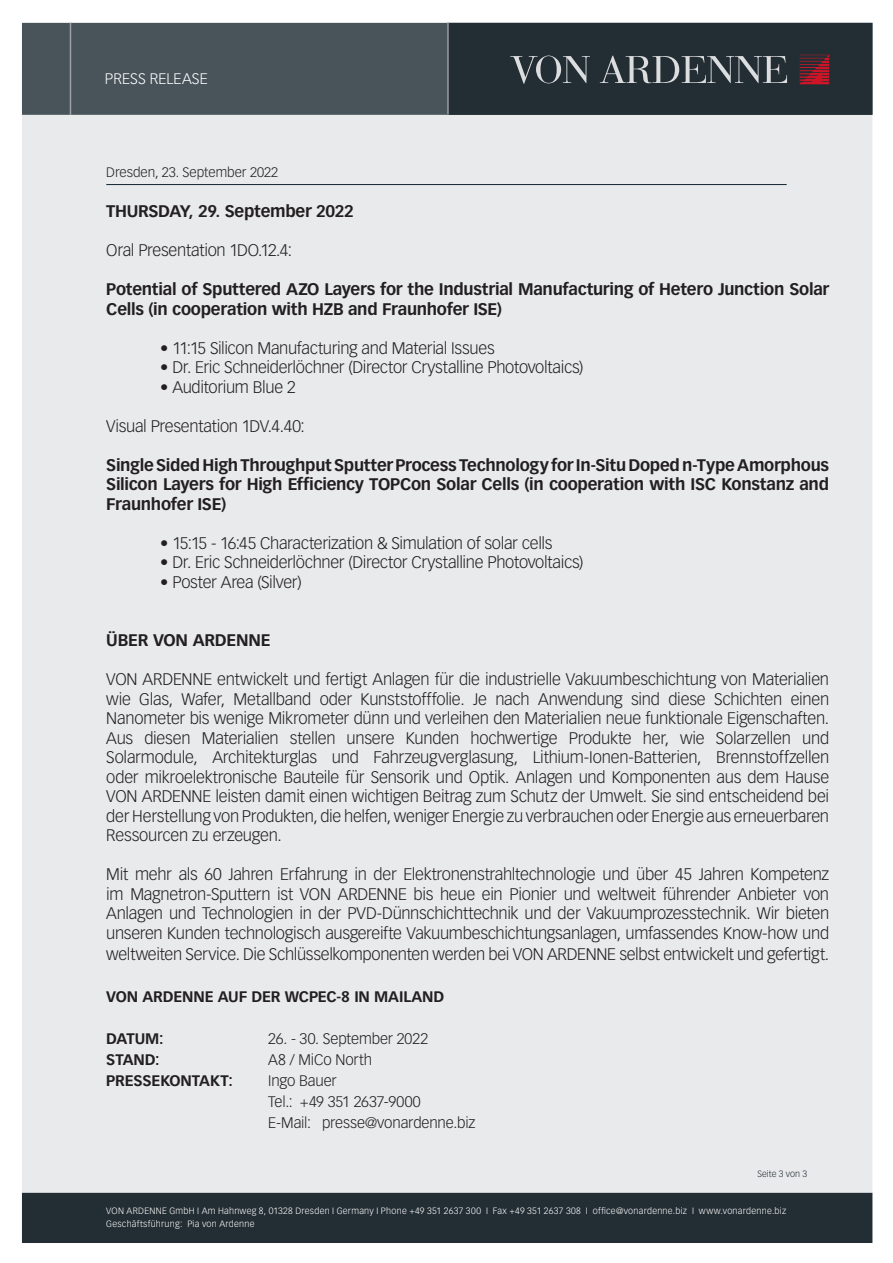
<style>
.page{position:relative;width:893px;height:1263px;background:#fff}
.page>*{position:absolute;margin:0;border:0;box-sizing:border-box;transform-origin:0 0}
.t1{font:300 16.5px/19.5px "Vectora LT Std";letter-spacing:-.02em;color:#231f20;text-align:justify}
.t2{font:700 16.5px/19.5px "Vectora LT Std";letter-spacing:-.015em;color:#231f20}
.t3{font:300 15px "Vectora LT Std";letter-spacing:-.01em;color:#231f20}
.t4{font:700 15px "Vectora LT Std";letter-spacing:-.01em;color:#231f20}
.Text{font:300 15px "Vectora LT Std";letter-spacing:.005em;color:#fff}
.t5{font:300 13.5px "Vectora LT Std";color:#231f20}
.t6{font:300 9px "Vectora LT Std";letter-spacing:.03em;color:#fff}
.t7{font:300 9px "Vectora LT Std";color:#232e34}
</style>
<div class="page">
<div style="left:22px;top:115px;width:850px;height:1078px;background:#e8eaec"></div>
<div style="left:22px;top:1193px;width:850px;height:50px;background:#232e34"></div>
<div style="left:22px;top:23px;width:425px;height:92px;background:#48545a"></div>
<svg style="left:447px;top:23px;width:425px;height:92px;background:#2d363c"></svg>
<hr style="left:70px;top:23px;width:1px;height:92px;background:#a0a1a5">
<hr style="left:106px;top:184px;width:681px;height:1px;background:#112530">
<p class="Text" style="left:105px;top:70px;width:104px">PRESS RELEASE</p>
<p class="t5" style="left:106px;top:165px;width:173px">Dresden, 23. September 2022</p>
<p class="t2" style="left:106px;top:202px;width:249px">THURSDAY, 29. September 2022</p>
<p class="t1" style="left:106px;top:241px;width:187px">Oral Presentation 1DO.12.4:</p>
<p class="t2" style="left:106px;top:280px;width:724px">Potential of Sputtered AZO Layers for the Industrial Manufacturing of Hetero Junction Solar<br>Cells (in cooperation with HZB and Fraunhofer ISE)</p>
<p class="t1" style="left:160px;top:338px;width:336px">• 11:15 Silicon Manufacturing and Material Issues</p>
<p class="t1" style="left:160px;top:358px;width:425px">• Dr. Eric Schneiderlöchner (Director Crystalline Photovoltaics)</p>
<p class="t1" style="left:160px;top:377px;width:137px">• Auditorium Blue 2</p>
<p class="t1" style="left:106px;top:416px;width:200px">Visual Presentation 1DV.4.40:</p>
<p class="t2" style="left:106px;top:455px;width:724px;text-align:justify">Single Sided High Throughput Sputter Process Technology for In-Situ Doped n-Type Amorphous Silicon Layers for High Efficiency TOPCon Solar Cells (in cooperation with ISC Konstanz and Fraunhofer ISE)</p>
<p class="t1" style="left:160px;top:533px;width:394px">• 15:15 - 16:45 Characterization &amp; Simulation of solar cells</p>
<p class="t1" style="left:160px;top:553px;width:425px">• Dr. Eric Schneiderlöchner (Director Crystalline Photovoltaics)</p>
<p class="t1" style="left:160px;top:572px;width:143px">• Poster Area (Silver)</p>
<p class="t2" style="left:106px;top:631px;width:166px">ÜBER VON ARDENNE</p>
<p class="t1" style="left:106px;top:670px;width:724px">VON ARDENNE entwickelt und fertigt Anlagen für die industrielle Vakuumbeschichtung von Materialien wie Glas, Wafer, Metallband oder Kunststofffolie. Je nach Anwendung sind diese Schichten einen Nanometer bis wenige Mikrometer dünn und verleihen den Materialien neue funktionale Eigenschaften.<br>Aus diesen Materialien stellen unsere Kunden hochwertige Produkte her, wie Solarzellen und Solarmodule, Architekturglas und Fahrzeugverglasung, Lithium-Ionen-Batterien, Brennstoffzellen oder mikroelektronische Bauteile für Sensorik und Optik. Anlagen und Komponenten aus dem Hause VON ARDENNE leisten damit einen wichtigen Beitrag zum Schutz der Umwelt. Sie sind entscheidend bei der Herstellung von Produkten, die helfen, weniger Energie zu verbrauchen oder Energie aus erneuerbaren Ressourcen zu erzeugen.</p>
<p class="t1" style="left:106px;top:865px;width:724px">Mit mehr als 60 Jahren Erfahrung in der Elektronenstrahltechnologie und über 45 Jahren Kompetenz im Magnetron-Sputtern ist VON ARDENNE bis heue ein Pionier und weltweit führender Anbieter von Anlagen und Technologien in der PVD-Dünnschichttechnik und der Vakuumprozesstechnik. Wir bieten unseren Kunden technologisch ausgereifte Vakuumbeschichtungsanlagen, umfassendes Know-how und</p>
<p class="t1" style="left:106px;top:944px;width:724px">weltweiten Service. Die Schlüsselkomponenten werden bei VON ARDENNE selbst entwickelt und gefertigt.</p>
<p class="t4" style="left:106px;top:987px;width:340px">VON ARDENNE AUF DER WCPEC-8 IN MAILAND</p>
<p class="t4" style="left:106px;top:1029px;width:59px">DATUM:</p>
<p class="t3" style="left:268px;top:1030px;width:161px">26. - 30. September 2022</p>
<p class="t4" style="left:106px;top:1050px;width:55px">STAND:</p>
<p class="t3" style="left:268px;top:1051px;width:105px">A8 / MiCo North</p>
<p class="t4" style="left:106px;top:1071px;width:128px">PRESSEKONTAKT:</p>
<p class="t3" style="left:268px;top:1072px;width:70px">Ingo Bauer</p>
<p class="t3" style="left:268px;top:1093px;width:154px">Tel.: +49 351 2637-9000</p>
<p class="t3" style="left:268px;top:1114px;width:209px">E-Mail: presse@vonardenne.biz</p>
<p class="t7" style="left:757px;top:1169px;width:51px">Seite 3 von 3</p>
<p class="t6" style="left:106px;top:1205px;width:681px">VON ARDENNE GmbH I Am Hahnweg 8, 01328 Dresden I Germany I Phone +49 351 2637 300 I Fax +49 351 2637 308 I office@vonardenne.biz I www.vonardenne.biz</p>
<p class="t6" style="left:106px;top:1219px;width:150px">Geschäftsführung: Pia von Ardenne</p>
</div>
